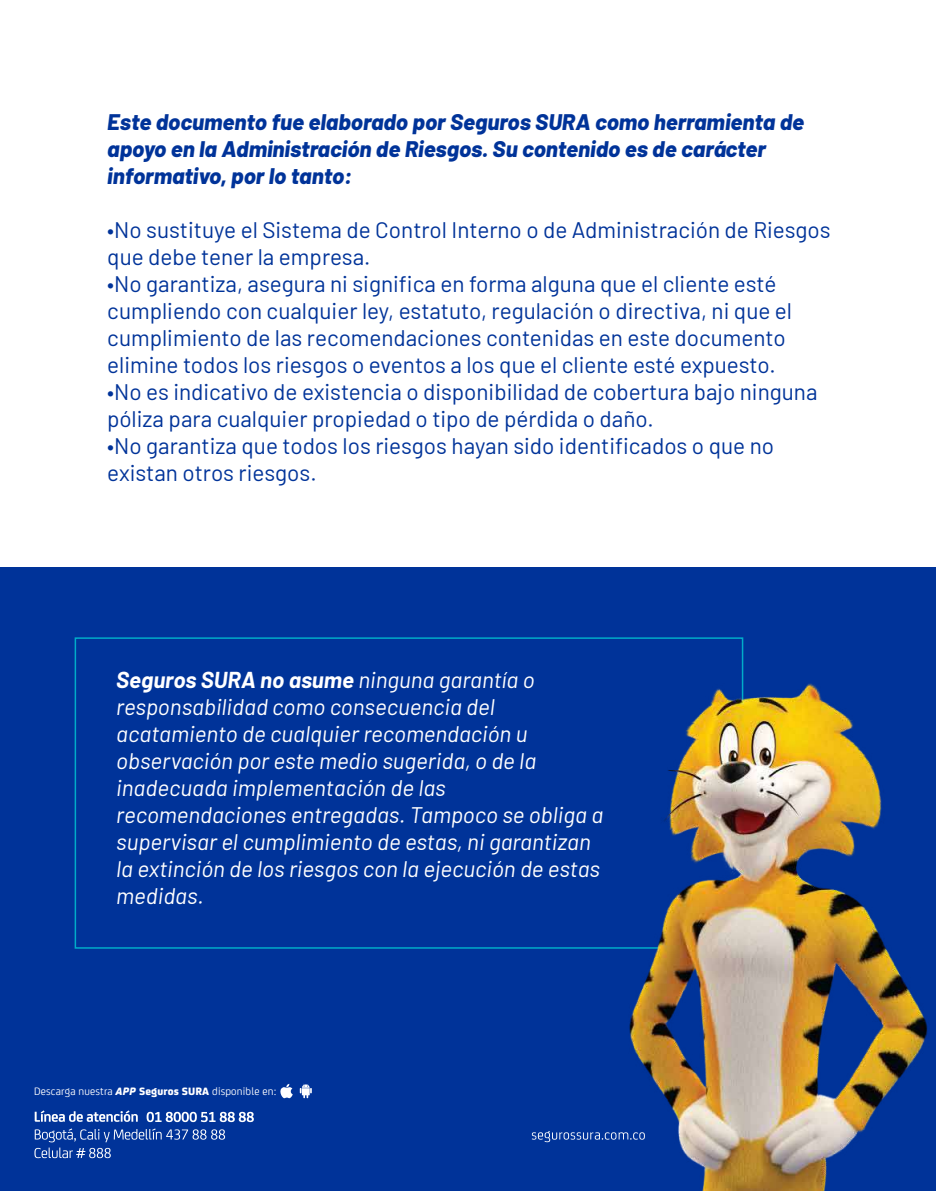
<style>
.page{position:relative;width:936px;height:1191px;background:#fff}
.page>*{position:absolute;margin:0;border:0;box-sizing:border-box;transform-origin:0 0}
.t1{font:22.5px/27px "Barlow";color:#039}
.t2{font:italic 22.5px/27px "Barlow";color:#fff}
.t3{font:italic 800 22.5px/27px "Barlow";color:#039}
.t4{font:11.4px "FS Joey";letter-spacing:.01em;color:#fff}
.s1{font-weight:700}
.s2{font-weight:800;font-style:italic}
.s3{font-weight:800}
</style>
<div class="page">
<div style="left:0;top:566px;width:935px;height:625px;background:#039"></div>
<img style="left:569px;top:638px;width:359px;height:553px">
<svg style="left:280px;top:1083px;width:13px;height:15px"></svg>
<svg style="left:300px;top:1084px;width:12px;height:14px"></svg>
<svg style="left:531px;top:1131px;width:113px;height:11px"></svg>
<svg style="left:35px;top:1110px;width:103px;height:11px"></svg>
<svg style="left:147px;top:1111px;width:107px;height:11px"></svg>
<svg style="left:34px;top:1128px;width:191px;height:30px"></svg>
<p class="t3" style="left:107px;top:106px;width:698px">Este documento fue elaborado por Seguros SURA como herramienta de apoyo en la Administración de Riesgos. Su contenido es de carácter informativo, por lo tanto:</p>
<p class="t1" style="left:107px;top:214px;width:724px">•No sustituye el Sistema de Control Interno o de Administración de Riesgos que debe tener la empresa.</p>
<p class="t1" style="left:107px;top:268px;width:686px">•No garantiza, asegura ni significa en forma alguna que el cliente esté cumpliendo con cualquier ley, estatuto, regulación o directiva, ni que el cumplimiento de las recomendaciones contenidas en este documento elimine todos los riesgos o eventos a los que el cliente esté expuesto.</p>
<p class="t1" style="left:107px;top:376px;width:711px">•No es indicativo de existencia o disponibilidad de cobertura bajo ninguna póliza para cualquier propiedad o tipo de pérdida o daño.</p>
<p class="t1" style="left:107px;top:430px;width:668px">•No garantiza que todos los riesgos hayan sido identificados o que no existan otros riesgos.</p>
<p class="t2" style="left:116px;top:664px;width:488px"><span class="s1">Seguros SURA no asume</span> ninguna garantía o responsabilidad como consecuencia del acatamiento de cualquier recomendación u observación por este medio sugerida, o de la inadecuada implementación de las recomendaciones entregadas. Tampoco se obliga a supervisar el cumplimiento de estas, ni garantizan la extinción de los riesgos con la ejecución de estas medidas.</p>
<p class="t4" style="left:34px;top:1082px;width:244px">Descarga nuestra <span class="s2">APP</span> <span class="s3">Seguros SURA</span> disponible en:</p>
</div>
